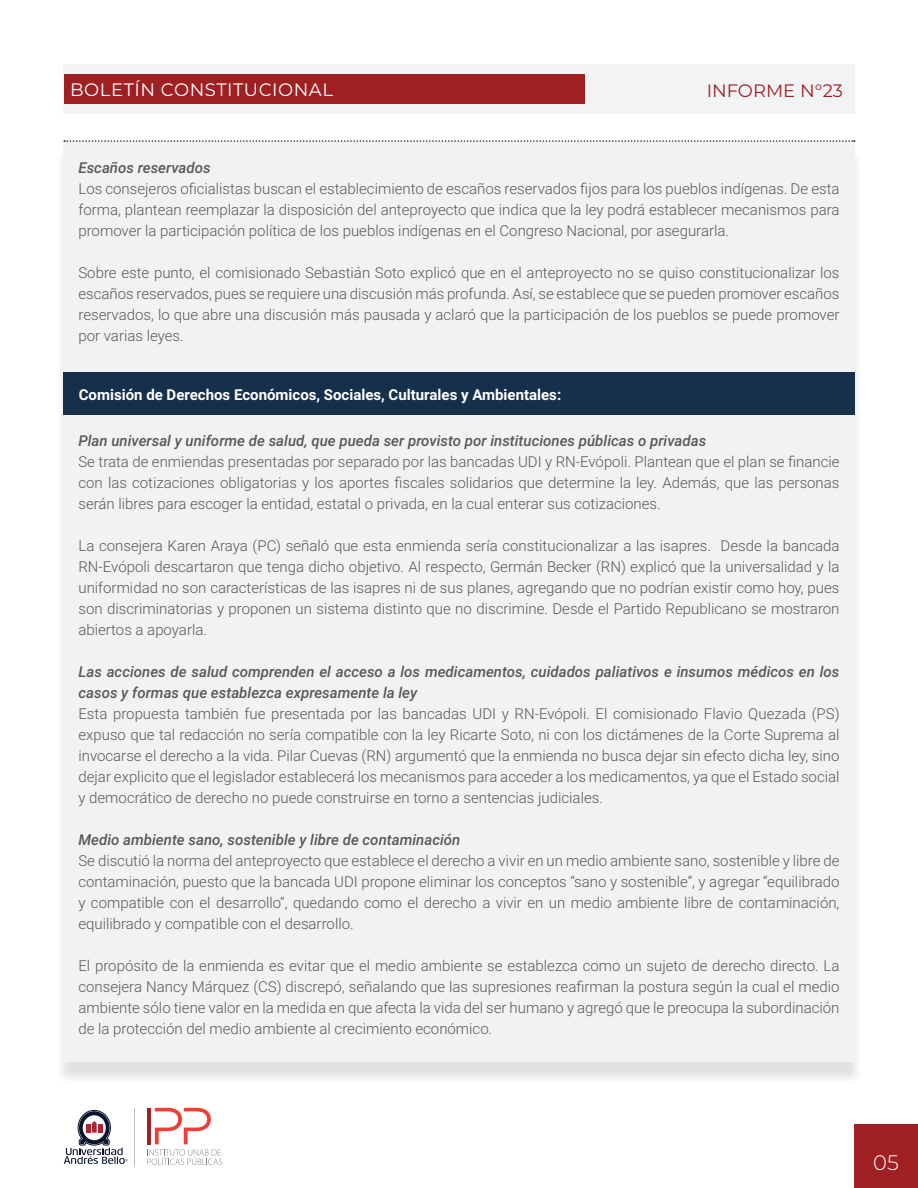
<style>
.page{position:relative;width:918px;height:1188px;background:#fff}
.page>*{position:absolute;margin:0;border:0;box-sizing:border-box;transform-origin:0 0}
.t1{font:300 21px "Montserrat";color:#fff}
.t2{font:18px "Montserrat";letter-spacing:.03em;color:#fff}
.t3{font:18px "Montserrat";color:#9f2023}
.t4{font:300 15px/21px "Roboto";color:#57585a;text-align:justify}
.t5{font:italic 500 15px/21px "Roboto";color:#57585a}
.t6{font:700 15px "Roboto";color:#fff}
</style>
<div class="page">
<div style="left:854px;top:1124px;width:64px;height:64px;background:#9f2023"></div>
<div style="left:63px;top:64px;width:792px;height:50px;background:#f2f3f4"></div>
<div style="left:64px;top:74px;width:521px;height:30px;background:#9f2023"></div>
<hr style="left:135px;top:1108px;width:1px;height:57px;background:#bbbdbd">
<svg style="left:64px;top:1110px;width:64px;height:54px"></svg>
<svg style="left:147px;top:1108px;width:75px;height:57px"></svg>
<div style="left:55px;top:149px;width:808px;height:936px;background:#231f20;opacity:.13"></div>
<div style="left:63px;top:142px;width:792px;height:920px;background:#f1f3f2"></div>
<svg style="left:64px;top:140px;width:791px;height:2px"></svg>
<div style="left:64px;top:372px;width:791px;height:43px;background:#16304b"></div>
<p class="t2" style="left:70px;top:77px;width:264px">BOLETÍN CONSTITUCIONAL</p>
<p class="t3" style="left:707px;top:78px;width:138px">INFORME N°23</p>
<p class="t5" style="left:78px;top:156px;width:134px">Escaños reservados</p>
<p class="t4" style="left:78px;top:177px;width:763px">Los consejeros oficialistas buscan el establecimiento de escaños reservados fijos para los pueblos indígenas. De esta forma, plantean reemplazar la disposición del anteproyecto que indica que la ley podrá establecer mecanismos para promover la participación política de los pueblos indígenas en el Congreso Nacional, por asegurarla.</p>
<p class="t4" style="left:78px;top:261px;width:763px">Sobre este punto, el comisionado Sebastián Soto explicó que en el anteproyecto no se quiso constitucionalizar los escaños reservados, pues se requiere una discusión más profunda. Así, se establece que se pueden promover escaños reservados, lo que abre una discusión más pausada y aclaró que la participación de los pueblos se puede promover por varias leyes.</p>
<p class="t6" style="left:79px;top:384px;width:484px">Comisión de Derechos Económicos, Sociales, Culturales y Ambientales:</p>
<p class="t5" style="left:78px;top:430px;width:629px">Plan universal y uniforme de salud, que pueda ser provisto por instituciones públicas o privadas</p>
<p class="t4" style="left:78px;top:451px;width:763px">Se trata de enmiendas presentadas por separado por las bancadas UDI y RN-Evópoli. Plantean que el plan se financie con las cotizaciones obligatorias y los aportes fiscales solidarios que determine la ley. Además, que las personas serán libres para escoger la entidad, estatal o privada, en la cual enterar sus cotizaciones.</p>
<p class="t4" style="left:78px;top:535px;width:763px">La consejera Karen Araya (PC) señaló que esta enmienda sería constitucionalizar a las isapres. Desde la bancada RN-Evópoli descartaron que tenga dicho objetivo. Al respecto, Germán Becker (RN) explicó que la universalidad y la uniformidad no son características de las isapres ni de sus planes, agregando que no podrían existir como hoy, pues son discriminatorias y proponen un sistema distinto que no discrimine. Desde el Partido Republicano se mostraron abiertos a apoyarla.</p>
<p class="t5" style="left:78px;top:661px;width:763px">Las acciones de salud comprenden el acceso a los medicamentos, cuidados paliativos e insumos médicos en los casos y formas que establezca expresamente la ley</p>
<p class="t4" style="left:78px;top:703px;width:763px">Esta propuesta también fue presentada por las bancadas UDI y RN-Evópoli. El comisionado Flavio Quezada (PS) expuso que tal redacción no sería compatible con la ley Ricarte Soto, ni con los dictámenes de la Corte Suprema al invocarse el derecho a la vida. Pilar Cuevas (RN) argumentó que la enmienda no busca dejar sin efecto dicha ley, sino dejar explicito que el legislador establecerá los mecanismos para acceder a los medicamentos, ya que el Estado social y democrático de derecho no puede construirse en torno a sentencias judiciales.</p>
<p class="t5" style="left:78px;top:829px;width:383px">Medio ambiente sano, sostenible y libre de contaminación</p>
<p class="t4" style="left:78px;top:850px;width:763px">Se discutió la norma del anteproyecto que establece el derecho a vivir en un medio ambiente sano, sostenible y libre de contaminación, puesto que la bancada UDI propone eliminar los conceptos “sano y sostenible”, y agregar “equilibrado y compatible con el desarrollo”, quedando como el derecho a vivir en un medio ambiente libre de contaminación, equilibrado y compatible con el desarrollo.</p>
<p class="t4" style="left:78px;top:955px;width:763px">El propósito de la enmienda es evitar que el medio ambiente se establezca como un sujeto de derecho directo. La consejera Nancy Márquez (CS) discrepó, señalando que las supresiones reafirman la postura según la cual el medio ambiente sólo tiene valor en la medida en que afecta la vida del ser humano y agregó que le preocupa la subordinación de la protección del medio ambiente al crecimiento económico.</p>
<h1 class="t1" style="left:873px;top:1148px;width:27px">05</h1>
</div>
